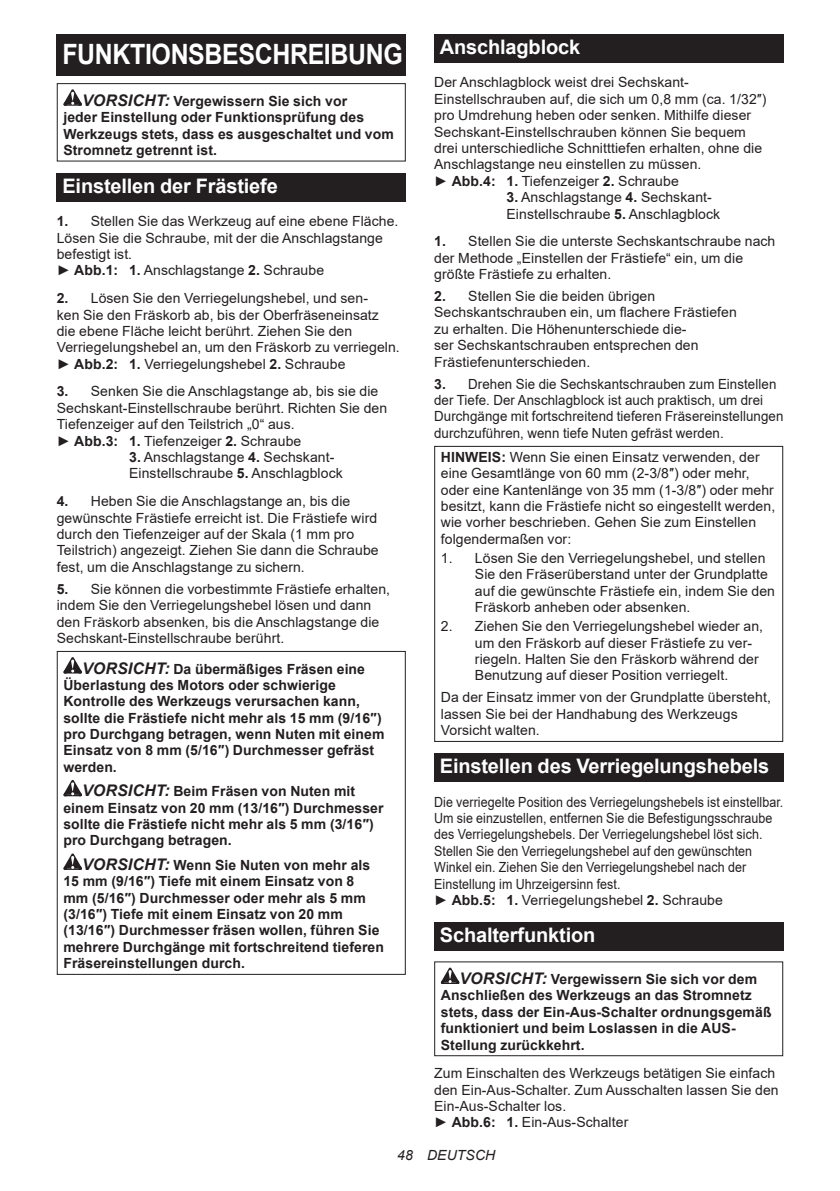
<style>
.page{position:relative;width:840px;height:1191px;background:#fff}
.page>*{position:absolute;margin:0;border:0;box-sizing:border-box;transform-origin:0 0}
.t1{font:700 28px "Arial";letter-spacing:-.015em;color:#fff;scale:.89 1}
.t2{font:700 20px "Arial";letter-spacing:-.01em;color:#fff}
.t3{font:14px/16.4px "Arial";letter-spacing:.005em;color:#231f20}
.t4{font:700 14px/16.4px "Arial";letter-spacing:.005em;color:#231f20}
.t5{font:14px/16.4px "Arial";letter-spacing:.005em;color:#231f20;scale:.89 1}
.t6{font:14px/16.4px "Arial";letter-spacing:.005em;color:#231f20;scale:.95 1}
.t7{font:italic 14px "Arial";letter-spacing:.005em;color:#231f20}
.s1{font-style:italic;font-size:16px}
.s2{font-weight:700}
</style>
<div class="page">
<div style="left:57px;top:34px;width:348px;height:41px;background:#231f20"></div>
<svg style="left:63px;top:89px;width:19px;height:17px"></svg>
<div style="left:57px;top:83px;width:348px;height:79px;border:1px solid #231f20"></div>
<div style="left:57px;top:173px;width:348px;height:28px;background:#231f20"></div>
<svg style="left:63px;top:657px;width:19px;height:16px"></svg>
<svg style="left:63px;top:780px;width:19px;height:16px"></svg>
<svg style="left:63px;top:853px;width:19px;height:17px"></svg>
<div style="left:57px;top:651px;width:348px;height:324px;border:1px solid #231f20"></div>
<div style="left:434px;top:34px;width:348px;height:29px;background:#231f20"></div>
<div style="left:434px;top:446px;width:348px;height:296px;border:1px solid #231f20"></div>
<div style="left:434px;top:753px;width:348px;height:28px;background:#231f20"></div>
<div style="left:434px;top:922px;width:348px;height:28px;background:#231f20"></div>
<svg style="left:440px;top:967px;width:19px;height:17px"></svg>
<div style="left:434px;top:961px;width:348px;height:95px;border:1px solid #231f20"></div>
<h1 class="t1" style="left:62px;top:34px;width:384px">FUNKTIONSBESCHREIBUNG</h1>
<p class="t4" style="left:63px;top:93px;width:332px;text-indent:19px"><span class="s1">VORSICHT:</span> Vergewissern Sie sich vor<br>jeder Einstellung oder Funktionsprüfung des Werkzeugs stets, dass es ausgeschaltet und vom Stromnetz getrennt ist.</p>
<h2 class="t2" style="left:62px;top:172px;width:217px">Einstellen der Frästiefe</h2>
<p class="t3" style="left:57px;top:213px;width:343px"><span class="s2">1.</span> Stellen Sie das Werkzeug auf eine ebene Fläche.<br>Lösen Sie die Schraube, mit der die Anschlagstange befestigt ist.<br>► <span class="s2">Abb.1: 1.</span> Anschlagstange <span class="s2">2.</span> Schraube</p>
<p class="t3" style="left:57px;top:290px;width:344px"><span class="s2">2.</span> Lösen Sie den Verriegelungshebel, und sen-<br>ken Sie den Fräskorb ab, bis der Oberfräseneinsatz die ebene Fläche leicht berührt. Ziehen Sie den Verriegelungshebel an, um den Fräskorb zu verriegeln. ► <span class="s2">Abb.2: 1.</span> Verriegelungshebel <span class="s2">2.</span> Schraube</p>
<p class="t3" style="left:57px;top:383px;width:332px"><span class="s2">3.</span> Senken Sie die Anschlagstange ab, bis sie die Sechskant-Einstellschraube berührt. Richten Sie den Tiefenzeiger auf den Teilstrich „0“ aus.<br>► <span class="s2">Abb.3: 1.</span> Tiefenzeiger <span class="s2">2.</span> Schraube</p>
<p class="t3" style="left:129px;top:449px;width:215px"><span class="s2">3.</span> Anschlagstange <span class="s2">4.</span> Sechskant-<br>Einstellschraube <span class="s2">5.</span> Anschlagblock</p>
<p class="t3" style="left:57px;top:493px;width:323px"><span class="s2">4.</span> Heben Sie die Anschlagstange an, bis die gewünschte Frästiefe erreicht ist. Die Frästiefe wird durch den Tiefenzeiger auf der Skala (1 mm pro Teilstrich) angezeigt. Ziehen Sie dann die Schraube fest, um die Anschlagstange zu sichern.</p>
<p class="t3" style="left:57px;top:580px;width:335px"><span class="s2">5.</span> Sie können die vorbestimmte Frästiefe erhalten, indem Sie den Verriegelungshebel lösen und dann den Fräskorb absenken, bis die Anschlagstange die Sechskant-Einstellschraube berührt.</p>
<p class="t4" style="left:63px;top:660px;width:322px;text-indent:19px"><span class="s1">VORSICHT:</span> Da übermäßiges Fräsen eine Überlastung des Motors oder schwierige Kontrolle des Werkzeugs verursachen kann, sollte die Frästiefe nicht mehr als 15 mm (9/16″) pro Durchgang betragen, wenn Nuten mit einem Einsatz von 8 mm (5/16″) Durchmesser gefräst werden.</p>
<p class="t4" style="left:63px;top:783px;width:321px;text-indent:19px"><span class="s1">VORSICHT:</span> Beim Fräsen von Nuten mit einem Einsatz von 20 mm (13/16″) Durchmesser sollte die Frästiefe nicht mehr als 5 mm (3/16″) pro Durchgang betragen.</p>
<p class="t4" style="left:63px;top:857px;width:322px;text-indent:19px"><span class="s1">VORSICHT:</span> Wenn Sie Nuten von mehr als 15 mm (9/16″) Tiefe mit einem Einsatz von 8<br>mm (5/16″) Durchmesser oder mehr als 5 mm (3/16″) Tiefe mit einem Einsatz von 20 mm (13/16″) Durchmesser fräsen wollen, führen Sie mehrere Durchgänge mit fortschreitend tieferen Fräsereinstellungen durch.</p>
<h2 class="t2" style="left:439px;top:33px;width:142px">Anschlagblock</h2>
<p class="t3" style="left:434px;top:74px;width:334px">Der Anschlagblock weist drei Sechskant-Einstellschrauben auf, die sich um 0,8 mm (ca. 1/32″) pro Umdrehung heben oder senken. Mithilfe dieser Sechskant-Einstellschrauben können Sie bequem drei unterschiedliche Schnitttiefen erhalten, ohne die Anschlagstange neu einstellen zu müssen.<br>► <span class="s2">Abb.4: 1.</span> Tiefenzeiger <span class="s2">2.</span> Schraube</p>
<p class="t3" style="left:506px;top:189px;width:215px"><span class="s2">3.</span> Anschlagstange <span class="s2">4.</span> Sechskant-<br>Einstellschraube <span class="s2">5.</span> Anschlagblock</p>
<p class="t3" style="left:434px;top:233px;width:342px"><span class="s2">1.</span> Stellen Sie die unterste Sechskantschraube nach der Methode „Einstellen der Frästiefe“ ein, um die größte Frästiefe zu erhalten.</p>
<p class="t3" style="left:434px;top:288px;width:304px"><span class="s2">2.</span> Stellen Sie die beiden übrigen Sechskantschrauben ein, um flachere Frästiefen zu erhalten. Die Höhenunterschiede die-<br>ser Sechskantschrauben entsprechen den Frästiefenunterschieden.</p>
<p class="t6" style="left:434px;top:375px;width:369px"><span class="s2">3.</span> Drehen Sie die Sechskantschrauben zum Einstellen der Tiefe. Der Anschlagblock ist auch praktisch, um drei Durchgänge mit fortschreitend tieferen Fräsereinstellungen durchzuführen, wenn tiefe Nuten gefräst werden.</p>
<p class="t3" style="left:440px;top:448px;width:336px"><span class="s2">HINWEIS:</span> Wenn Sie einen Einsatz verwenden, der eine Gesamtlänge von 60 mm (2-3/8″) oder mehr, oder eine Kantenlänge von 35 mm (1-3/8″) oder mehr besitzt, kann die Frästiefe nicht so eingestellt werden, wie vorher beschrieben. Gehen Sie zum Einstellen folgendermaßen vor:</p>
<p class="t3" style="left:474px;top:549px;width:301px;text-indent:-34px">1. Lösen Sie den Verriegelungshebel, und stellen Sie den Fräserüberstand unter der Grundplatte auf die gewünschte Frästiefe ein, indem Sie den Fräskorb anheben oder absenken.</p>
<p class="t3" style="left:474px;top:618px;width:289px;text-indent:-34px">2. Ziehen Sie den Verriegelungshebel wieder an, um den Fräskorb auf dieser Frästiefe zu ver&shy;riegeln. Halten Sie den Fräskorb während der Benutzung auf dieser Position verriegelt.</p>
<p class="t3" style="left:440px;top:689px;width:331px">Da der Einsatz immer von der Grundplatte übersteht, lassen Sie bei der Handhabung des Werkzeugs<br>Vorsicht walten.</p>
<h2 class="t2" style="left:439px;top:752px;width:331px">Einstellen des Verriegelungshebels</h2>
<p class="t5" style="left:434px;top:793px;width:393px">Die verriegelte Position des Verriegelungshebels ist einstellbar.<br>Um sie einzustellen, entfernen Sie die Befestigungsschraube des Verriegelungshebels. Der Verriegelungshebel löst sich.<br>Stellen Sie den Verriegelungshebel auf den gewünschten Winkel ein. Ziehen Sie den Verriegelungshebel nach der Einstellung im Uhrzeigersinn fest.<br>► <span class="s2">Abb.5: 1.</span> Verriegelungshebel <span class="s2">2.</span> Schraube</p>
<h2 class="t2" style="left:439px;top:921px;width:157px">Schalterfunktion</h2>
<p class="t4" style="left:440px;top:971px;width:332px;text-indent:19px"><span class="s1">VORSICHT:</span> Vergewissern Sie sich vor dem Anschließen des Werkzeugs an das Stromnetz stets, dass der Ein-Aus-Schalter ordnungsgemäß funktioniert und beim Loslassen in die AUS-Stellung zurückkehrt.</p>
<p class="t3" style="left:434px;top:1065px;width:346px">Zum Einschalten des Werkzeugs betätigen Sie einfach den Ein-Aus-Schalter. Zum Ausschalten lassen Sie den Ein-Aus-Schalter los.<br>► <span class="s2">Abb.6: 1.</span> Ein-Aus-Schalter</p>
<p class="t7" style="left:397px;top:1146px;width:99px">48 DEUTSCH</p>
</div>
